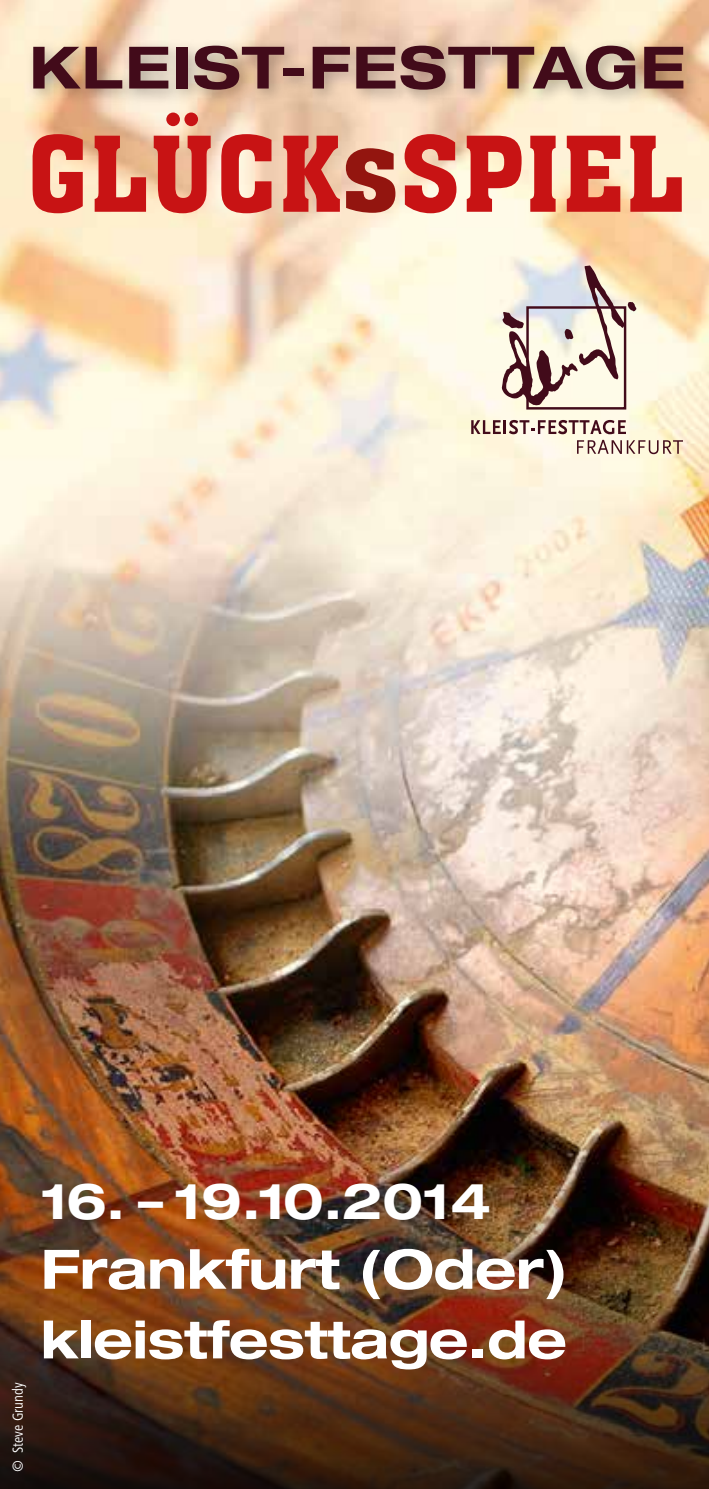
<style>
.page{position:relative;width:709px;height:1489px;background:#fff}
.page>*{position:absolute;margin:0;border:0;box-sizing:border-box;transform-origin:0 0}
.t1{font:102.25px "Aachen BT";letter-spacing:.005em;color:#c81314}
.t2{font:700 expanded 58.5px "Helvetica Neue";letter-spacing:.025em;color:#420b1a}
.t3{font:700 expanded 54.5px "Helvetica Neue";letter-spacing:-.01em;color:#fff}
.t4{font:700 expanded 52px "Helvetica Neue";letter-spacing:-.005em;color:#fff}
.t5{font:700 expanded 50px "Helvetica Neue";letter-spacing:-.005em;color:#fff}
.t6{font:condensed 15px "Frutiger Next LT";color:#fff}
.s1{font-size:114.25px;color:#93150f}
</style>
<div class="page">
<img style="left:0;top:0;width:709px;height:982px">
<div style="left:526px;top:306px;width:100px;height:103px;border:2px solid #420b1a"></div>
<svg style="left:501px;top:265px;width:135px;height:140px;background:#d1c5bc"></svg>
<svg style="left:577px;top:440px;width:106px;height:14px"></svg>
<svg style="left:471px;top:420px;width:155px;height:14px;background:#b49b94"></svg>
<img style="left:0;top:982px;width:709px;height:506px">
<div style="left:25px;top:38px;width:676px;height:70px;background:#000;opacity:.3"></div>
<p class="t2" style="left:29px;top:31px;width:658px">KLEIST-FESTTAGE</p>
<h1 class="t1" style="left:27px;top:110px;width:658px">GLÜCK<span class="s1">s</span>SPIEL</h1>
<p class="t6" style="left:10px;top:1471px;width:91px;rotate:-90deg">© Steve Grundy</p>
<p class="t5" style="left:41px;top:1169px;width:452px">16. – 19.10.2014</p>
<p class="t3" style="left:41px;top:1234px;width:528px">Frankfurt (Oder)</p>
<p class="t4" style="left:41px;top:1306px;width:527px">kleistfesttage.de</p>
</div>
